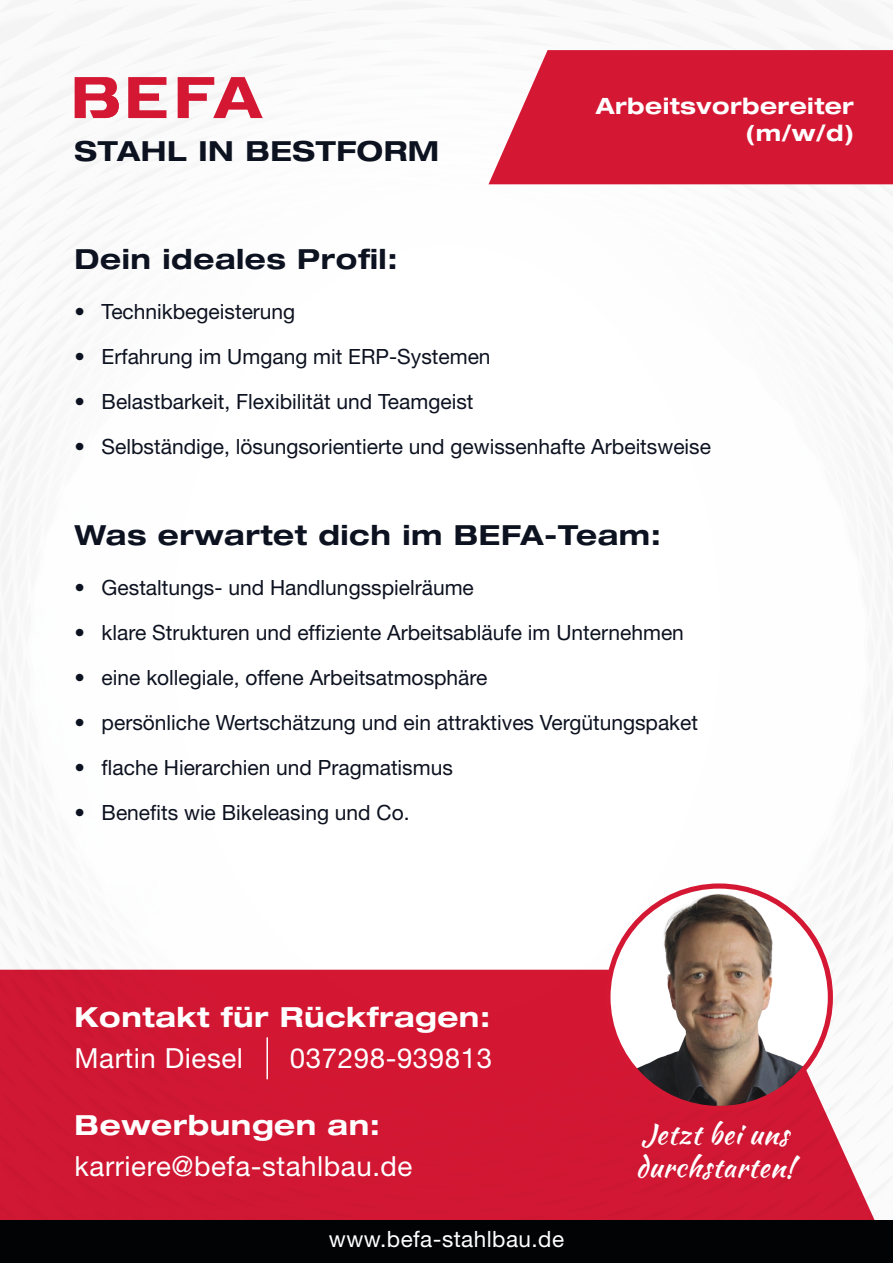
<style>
.page{position:relative;width:893px;height:1263px;background:#fff}
.page>*{position:absolute;margin:0;border:0;box-sizing:border-box;transform-origin:0 0}
.t1{font:27.9px/32.8px "Kaushan Script";letter-spacing:.02em;color:#fff}
.t2{font:700 expanded 27.75px "Helvetica Neue LT Pro";letter-spacing:.02em;color:#0d1220}
.t3{font:27.75px "Helvetica Neue LT Pro";letter-spacing:.02em;color:#fff}
.t4{font:700 expanded 27.75px "Helvetica Neue LT Pro";letter-spacing:.02em;color:#fff}
.t5{font:700 expanded 22.5px/27px "Helvetica Neue LT Pro";letter-spacing:.02em;color:#fff;text-align:right}
.t6{font:22.5px "Helvetica Neue LT Pro";letter-spacing:.02em;color:#fff}
.t7{font:21px "Helvetica Neue LT Pro";color:#0d1220}
</style>
<div class="page">
<img style="left:0;top:0;width:893px;height:1181px">
<svg style="left:488px;top:50px;width:405px;height:134px;background:#d62942"></svg>
<svg style="left:128px;top:77px;width:38px;height:41px"></svg>
<svg style="left:178px;top:77px;width:85px;height:41px"></svg>
<svg style="left:75px;top:77px;width:44px;height:41px"></svg>
<div style="left:0;top:970px;width:889px;height:250px;background:#d11733"></div>
<img style="left:608px;top:886px;width:222px;height:222px;border-radius:111px">
<div style="left:605px;top:883px;width:228px;height:228px;border:5px solid #d41834;border-radius:50%"></div>
<hr style="left:266px;top:1038px;width:2px;height:41px;background:#fff">
<div style="left:0;top:1220px;width:893px;height:43px;background:#010305"></div>
<p class="t2" style="left:75px;top:133px;width:366px">STAHL IN BESTFORM</p>
<p class="t2" style="left:75px;top:242px;width:324px">Dein ideales Profil:</p>
<p class="t5" style="left:596px;top:92px;width:260px">Arbeitsvorbereiter (m/w/d)</p>
<p class="t7" style="left:75px;top:299px;width:222px">• Technikbegeisterung</p>
<p class="t7" style="left:75px;top:344px;width:418px">• Erfahrung im Umgang mit ERP-Systemen</p>
<p class="t7" style="left:75px;top:389px;width:400px">• Belastbarkeit, Flexibilität und Teamgeist</p>
<p class="t7" style="left:75px;top:434px;width:638px">• Selbständige, lösungsorientierte und gewissenhafte Arbeitsweise</p>
<p class="t2" style="left:75px;top:518px;width:588px">Was erwartet dich im BEFA-Team:</p>
<p class="t7" style="left:75px;top:574px;width:401px">• Gestaltungs- und Handlungsspielräume</p>
<p class="t7" style="left:75px;top:619px;width:611px">• klare Strukturen und effiziente Arbeitsabläufe im Unternehmen</p>
<p class="t7" style="left:75px;top:664px;width:414px">• eine kollegiale, offene Arbeitsatmosphäre</p>
<p class="t7" style="left:75px;top:709px;width:625px">• persönliche Wertschätzung und ein attraktives Vergütungspaket</p>
<p class="t7" style="left:75px;top:754px;width:380px">• flache Hierarchien und Pragmatismus</p>
<p class="t7" style="left:75px;top:799px;width:337px">• Benefits wie Bikeleasing und Co.</p>
<p class="t4" style="left:75px;top:999px;width:417px">Kontakt für Rückfragen:</p>
<p class="t3" style="left:75px;top:1041px;width:170px">Martin Diesel</p>
<p class="t3" style="left:290px;top:1041px;width:204px">037298-939813</p>
<p class="t4" style="left:75px;top:1107px;width:307px">Bewerbungen an:</p>
<p class="t3" style="left:75px;top:1149px;width:339px">karriere@befa-stahlbau.de</p>
<p class="t6" style="left:329px;top:1225px;width:237px">www.befa-stahlbau.de</p>
<p class="t1" style="left:636px;top:1117px;width:160px">Jetzt bei uns durchstarten!</p>
</div>
